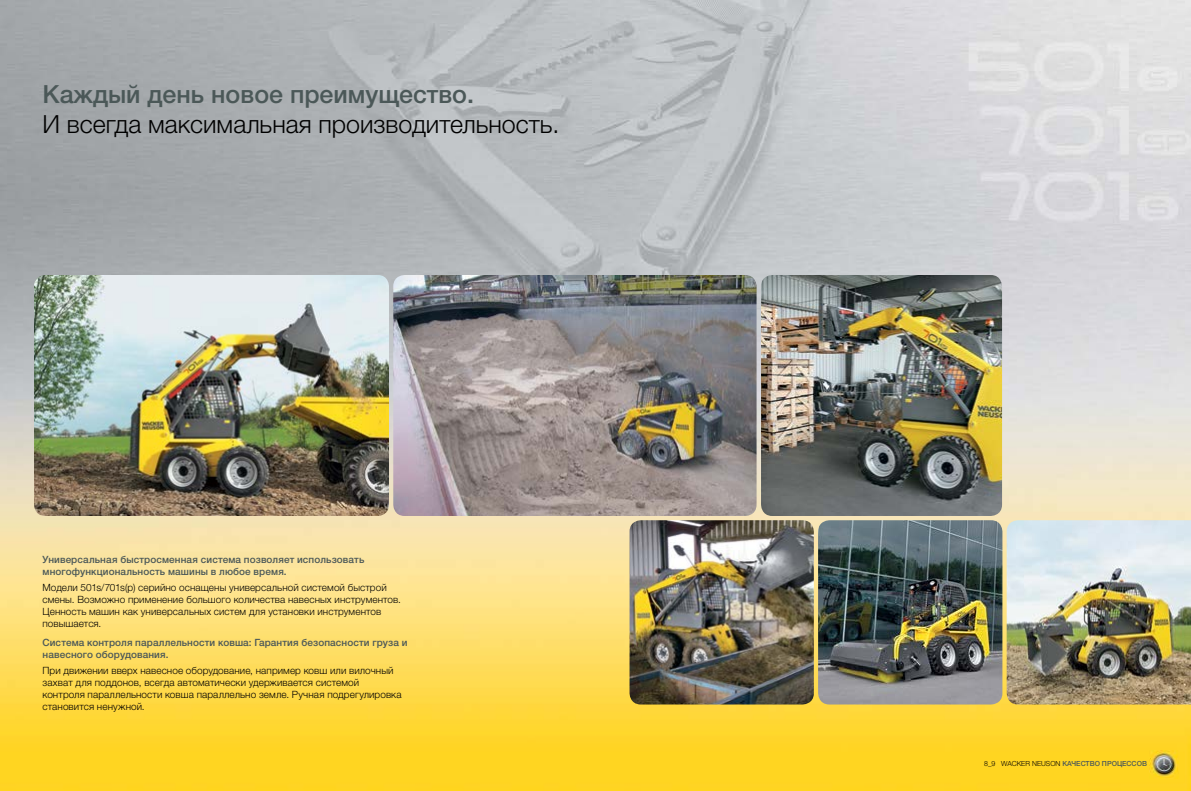
<style>
.page{position:relative;width:1191px;height:791px;background:#fff}
.page>*{position:absolute;margin:0;border:0;box-sizing:border-box;transform-origin:0 0}
.t1{font:300 25px "Helvetica Neue LTW1 G";color:#000}
.t2{font:500 25px "Helvetica Neue LTW1 G";color:#4b5858}
.t3{font:300 10px/12px "Helvetica Neue LTW1 G";letter-spacing:.005em;color:#000}
.t4{font:500 10px/12px "Helvetica Neue LTW1 G";letter-spacing:.01em;color:#4b5858}
.t5{font:500 7px "Helvetica Neue LTW1 G";color:#4b5858}
.s1{font-weight:300;color:#000}
</style>
<div class="page">
<img style="left:0;top:0;width:1191px;height:791px">
<img style="left:1149px;top:750px;width:29px;height:29px">
<img style="left:818px;top:520px;width:184px;height:184px">
<img style="left:629px;top:520px;width:185px;height:184px">
<img style="left:1006px;top:520px;width:185px;height:184px">
<img style="left:34px;top:275px;width:355px;height:241px">
<img style="left:393px;top:275px;width:363px;height:241px">
<img style="left:761px;top:275px;width:241px;height:241px">
<h1 class="t2" style="left:43px;top:79px;width:433px">Каждый день новое преимущество.</h1>
<h1 class="t1" style="left:43px;top:109px;width:518px">И всегда максимальная производительность.</h1>
<p class="t4" style="left:43px;top:553px;width:323px">Универсальная быстросменная система позволяет использовать многофункциональность машины в любое время.</p>
<p class="t3" style="left:43px;top:581px;width:360px">Модели 501s/701s(p) серийно оснащены универсальной системой быстрой смены. Возможно применение большого количества навесных инструментов.<br>Ценность машин как универсальных систем для установки инструментов повышается.</p>
<p class="t4" style="left:43px;top:637px;width:366px">Система контроля параллельности ковша: Гарантия безопасности груза и навесного оборудования.</p>
<p class="t3" style="left:43px;top:665px;width:360px">При движении вверх навесное оборудование, например ковш или вилочный захват для поддонов, всегда автоматически удерживается системой контроля параллельности ковша параллельно земле. Ручная подрегулировка становится ненужной.</p>
<p class="t5" style="left:984px;top:760px;width:164px"><span class="s1">8_9 WACKER NEUSON</span> КАЧЕСТВО ПРОЦЕССОВ</p>
</div>
